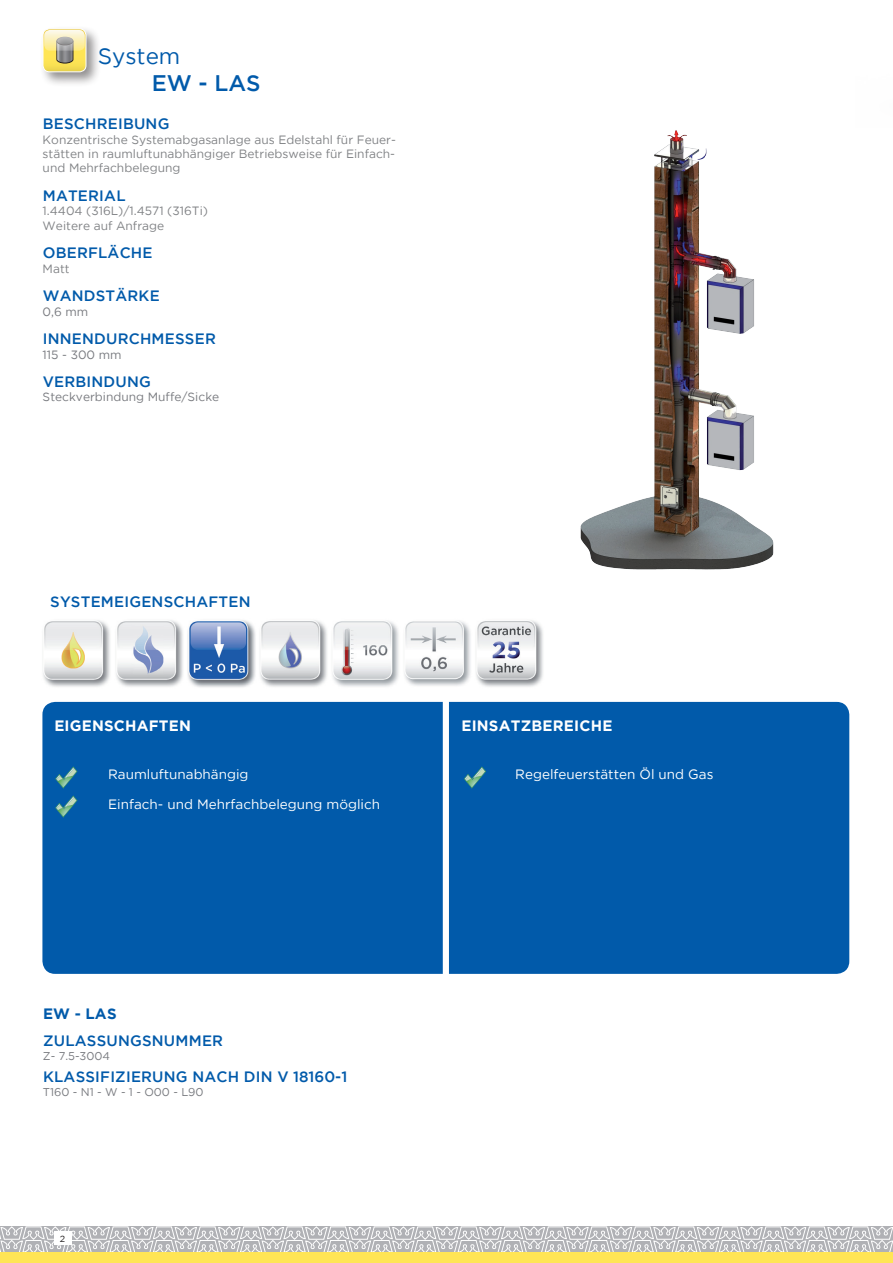
<style>
.page{position:relative;width:893px;height:1263px;background:#fff}
.page>*{position:absolute;margin:0;border:0;box-sizing:border-box;transform-origin:0 0}
.t1{font:22.5px "Gotham";color:#015aaa}
.t2{font:500 22.5px "Gotham";color:#015aaa}
.t3{font:500 15px "Gotham";letter-spacing:.015em;color:#015aaa}
.t4{font:700 15px "Gotham";letter-spacing:.015em;color:#fff}
.t5{font:700 15px "Gotham";color:#015aaa}
.t6{font:13.5px/29.7px "Gotham";color:#fff}
.t7{font:12px/14.4px "Gotham";color:#808285;text-align:justify}
.t8{font:12px "Gotham";color:#787a7f}
.t9{font:11.25px "Gotham";color:#787a7f}
.t10{font:9px "Gotham";color:#231f20}
</style>
<div class="page">
<svg style="left:0;top:1226px;width:893px;height:26px;background:#c6c6c9"></svg>
<div style="left:54px;top:1231px;width:17px;height:14px;background:#fff"></div>
<div style="left:0;top:1252px;width:893px;height:11px;background:#ffe555"></div>
<div style="left:40px;top:26px;width:61px;height:61px;background:#231f20;opacity:.5"></div>
<div style="left:43px;top:28px;width:43px;height:44px;border:1px solid #fff;border-radius:7px"></div>
<svg style="left:43px;top:29px;width:43px;height:43px"></svg>
<svg style="left:44px;top:30px;width:41px;height:21px"></svg>
<div style="left:42px;top:702px;width:401px;height:272px;background:#015aaa"></div>
<div style="left:449px;top:702px;width:400px;height:272px;background:#015aaa"></div>
<svg style="left:55px;top:766px;width:22px;height:22px"></svg>
<svg style="left:55px;top:795px;width:22px;height:22px"></svg>
<svg style="left:464px;top:766px;width:22px;height:22px"></svg>
<img style="left:404px;top:621px;width:67px;height:65px">
<img style="left:476px;top:620px;width:67px;height:67px">
<img style="left:43px;top:620px;width:67px;height:67px">
<img style="left:187px;top:620px;width:69px;height:67px">
<img style="left:116px;top:620px;width:67px;height:67px">
<img style="left:332px;top:621px;width:67px;height:66px">
<img style="left:260px;top:620px;width:67px;height:67px">
<img style="left:580px;top:130px;width:194px;height:440px">
<h1 class="t1" style="left:98px;top:41px;width:84px">System</h1>
<h1 class="t2" style="left:152px;top:68px;width:110px">EW - LAS</h1>
<p class="t3" style="left:43px;top:114px;width:128px">BESCHREIBUNG</p>
<p class="t7" style="left:43px;top:132px;width:355px">Konzentrische Systemabgasanlage aus Edelstahl für Feuer&shy;stätten in raumluftunabhängiger Betriebsweise für Einfach&shy;und Mehrfachbelegung</p>
<p class="t3" style="left:43px;top:186px;width:84px">MATERIAL</p>
<p class="t7" style="left:43px;top:204px;width:167px">1.4404 (316L)/1.4571 (316Ti)<br>Weitere auf Anfrage</p>
<p class="t3" style="left:43px;top:243px;width:111px">OBERFLÄCHE</p>
<p class="t7" style="left:43px;top:261px;width:29px">Matt</p>
<p class="t3" style="left:43px;top:286px;width:119px">WANDSTÄRKE</p>
<p class="t8" style="left:43px;top:304px;width:47px">0,6 mm</p>
<p class="t3" style="left:43px;top:329px;width:175px">INNENDURCHMESSER</p>
<p class="t8" style="left:43px;top:347px;width:80px">115 - 300 mm</p>
<p class="t3" style="left:43px;top:372px;width:110px">VERBINDUNG</p>
<p class="t8" style="left:43px;top:389px;width:178px">Steckverbindung Muffe/Sicke</p>
<p class="t3" style="left:50px;top:591px;width:202px">SYSTEMEIGENSCHAFTEN</p>
<p class="t4" style="left:54px;top:715px;width:138px">EIGENSCHAFTEN</p>
<p class="t6" style="left:108px;top:759px;width:273px">Raumluftunabhängig<br>Einfach- und Mehrfachbelegung möglich</p>
<p class="t4" style="left:461px;top:715px;width:153px">EINSATZBEREICHE</p>
<p class="t6" style="left:515px;top:759px;width:200px">Regelfeuerstätten Öl und Gas</p>
<p class="t5" style="left:43px;top:1004px;width:75px">EW - LAS</p>
<p class="t3" style="left:43px;top:1031px;width:182px">ZULASSUNGSNUMMER</p>
<p class="t9" style="left:43px;top:1048px;width:69px">Z- 7.5-3004</p>
<p class="t3" style="left:43px;top:1067px;width:306px">KLASSIFIZIERUNG NACH DIN V 18160-1</p>
<p class="t9" style="left:43px;top:1084px;width:162px">T160 - N1 - W - 1 - O00 - L90</p>
<p class="t10" style="left:60px;top:1233px;width:7px">2</p>
</div>
